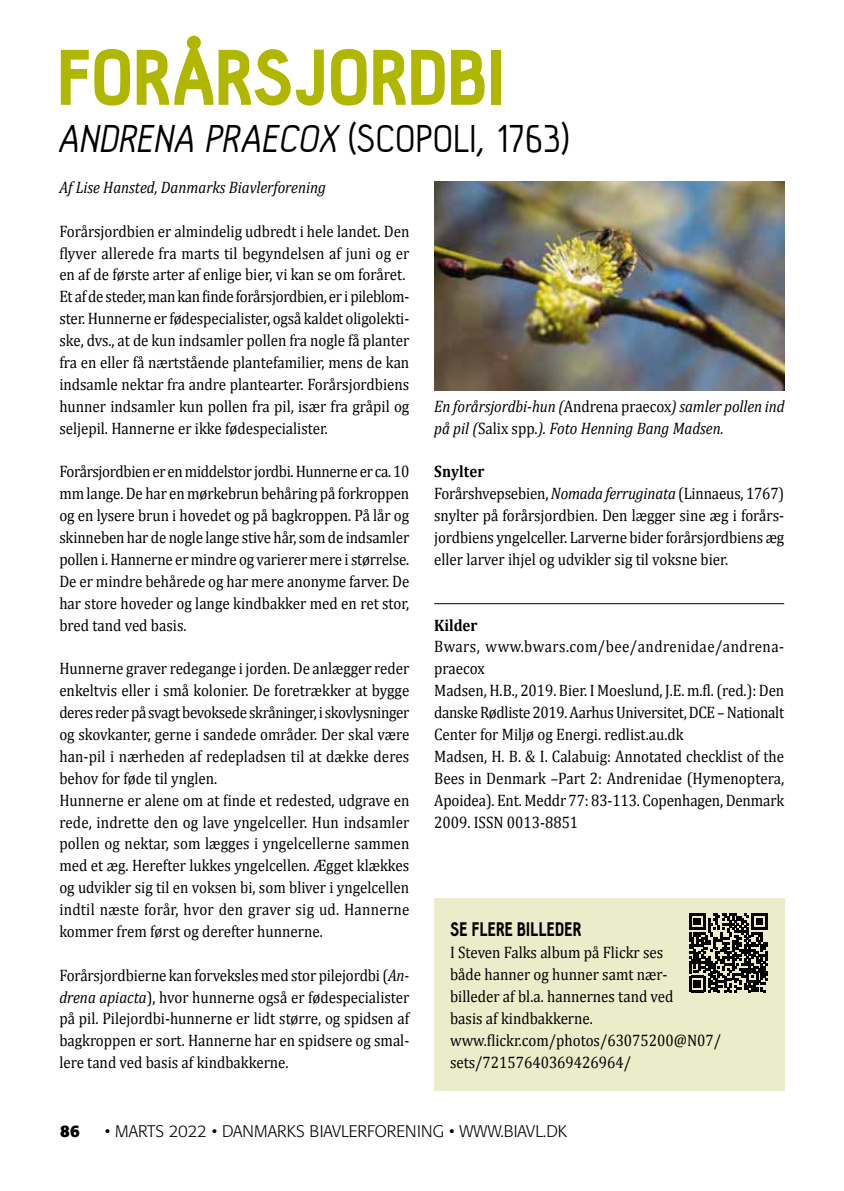
<style>
.page{position:relative;width:844px;height:1191px;background:#fff}
.page>*{position:absolute;margin:0;border:0;box-sizing:border-box;transform-origin:0 0}
.t1{font:900 77px "Hallosans";letter-spacing:.005em;color:#afb700}
.t2{font:italic 40.25px "Hallo Sans";color:#000}
.t3{font:900 19.25px "Hallosans";letter-spacing:.015em;color:#000;scale:.9 1}
.t4{font:16.62px/21.9px "Cambria";color:#000;scale:.9 1}
.t5{font:italic 16.62px/21.9px "Cambria";color:#000;scale:.9 1}
.t6{font:300 16.62px "Formata";color:#000}
.t7{font:700 16.62px "Cambria";color:#000;scale:.9 1}
.t8{font:700 16.62px "Formata";color:#000}
.s1{font-style:normal}
.s2{font-style:italic}
.s3{font-weight:700}
</style>
<div class="page">
<div style="left:434px;top:898px;width:350px;height:192px;background:#ebecca"></div>
<img style="left:434px;top:181px;width:350px;height:209px">
<svg style="left:689px;top:913px;width:78px;height:79px"></svg>
<hr style="left:434px;top:603px;width:350px;height:1px;background:#000">
<h1 class="t1" style="left:57px;top:36px;width:449px">FORÅRSJORDBI</h1>
<h2 class="t2" style="left:57px;top:118px;width:514px">ANDRENA PRAECOX <span class="s1">(SCOPOLI, 1763)</span></h2>
<p class="t5" style="left:59px;top:175px;width:298px">Af Lise Hansted, Danmarks Biavlerforening</p>
<p class="t4" style="left:59px;top:220px;width:390px">Forårsjordbien er almindelig udbredt i hele landet. Den flyver allerede fra marts til begyndelsen af juni og er en af de første arter af enlige bier, vi kan se om foråret.<br>Et af de steder, man kan finde forårsjordbien, er i pileblom&shy;ster. Hunnerne er fødespecialister, også kaldet oligolekti&shy;ske, dvs., at de kun indsamler pollen fra nogle få planter fra en eller få nærtstående plantefamilier, mens de kan indsamle nektar fra andre plantearter. Forårsjordbiens hunner indsamler kun pollen fra pil, især fra gråpil og seljepil. Hannerne er ikke fødespecialister.</p>
<p class="t4" style="left:59px;top:461px;width:390px;text-align:justify">Forårsjordbien er en middelstor jordbi. Hunnerne er ca. 10 mm lange. De har en mørkebrun behåring på forkroppen og en lysere brun i hovedet og på bagkroppen. På lår og skinneben har de nogle lange stive hår, som de indsamler pollen i. Hannerne er mindre og varierer mere i størrelse.<br>De er mindre behårede og har mere anonyme farver. De har store hoveder og lange kindbakker med en ret stor, bred tand ved basis.</p>
<p class="t4" style="left:59px;top:658px;width:390px">Hunnerne graver redegange i jorden. De anlægger reder enkeltvis eller i små kolonier. De foretrækker at bygge deres reder på svagt bevoksede skråninger, i skovlysninger og skovkanter, gerne i sandede områder. Der skal være han-pil i nærheden af redepladsen til at dække deres behov for føde til ynglen.<br>Hunnerne er alene om at finde et redested, udgrave en rede, indrette den og lave yngelceller. Hun indsamler pollen og nektar, som lægges i yngelcellerne sammen med et æg. Herefter lukkes yngelcellen. Ægget klækkes og udvikler sig til en voksen bi, som bliver i yngelcellen indtil næste forår, hvor den graver sig ud. Hannerne kommer frem først og derefter hunnerne.</p>
<p class="t4" style="left:59px;top:964px;width:390px;text-align:justify">Forårsjordbierne kan forveksles med stor pilejordbi (<span class="s2">An&shy;drena apiacta</span>), hvor hunnerne også er fødespecialister på pil. Pilejordbi-hunnerne er lidt større, og spidsen af bagkroppen er sort. Hannerne har en spidsere og smal&shy;lere tand ved basis af kindbakkerne.</p>
<p class="t5" style="left:434px;top:394px;width:391px">En forårsjordbi-hun (<span class="s1">Andrena praecox</span>) samler pollen ind på pil (<span class="s1">Salix spp.</span>). Foto Henning Bang Madsen.</p>
<p class="t4" style="left:434px;top:461px;width:390px"><span class="s3">Snylter<br></span>Forårshvepsebien, <span class="s2">Nomada ferruginata</span> (Linnaeus, 1767) snylter på forårsjordbien. Den lægger sine æg i forårs&shy;jordbiens yngelceller. Larverne bider forårsjordbiens æg eller larver ihjel og udvikler sig til voksne bier.</p>
<p class="t7" style="left:434px;top:613px;width:50px">Kilder</p>
<p class="t4" style="left:434px;top:636px;width:390px">Bwars, www.bwars.com/bee/andrenidae/andrena&shy;praecox<br>Madsen, H.B., 2019. Bier. I Moeslund, J.E. m.fl. (red.): Den danske Rødliste 2019. Aarhus Universitet, DCE – Nationalt Center for Miljø og Energi. redlist.au.dk<br>Madsen, H. B. &amp; I. Calabuig: Annotated checklist of the Bees in Denmark –Part 2: Andrenidae (Hymenoptera, Apoidea). Ent. Meddr 77: 83-113. Copenhagen, Denmark 2009. ISSN 0013-8851</p>
<p class="t3" style="left:450px;top:919px;width:147px">SE FLERE BILLEDER</p>
<p class="t4" style="left:450px;top:941px;width:302px">I Steven Falks album på Flickr ses<br>både hanner og hunner samt nær&shy;billeder af bl.a. hannernes tand ved<br>basis af kindbakkerne. www.flickr.com/photos/63075200@N07/ sets/72157640369426964/</p>
<p class="t8" style="left:60px;top:1120px;width:21px">86</p>
<p class="t6" style="left:105px;top:1121px;width:464px">• MARTS 2022 • DANMARKS BIAVLERFORENING • WWW.BIAVL.DK</p>
</div>
